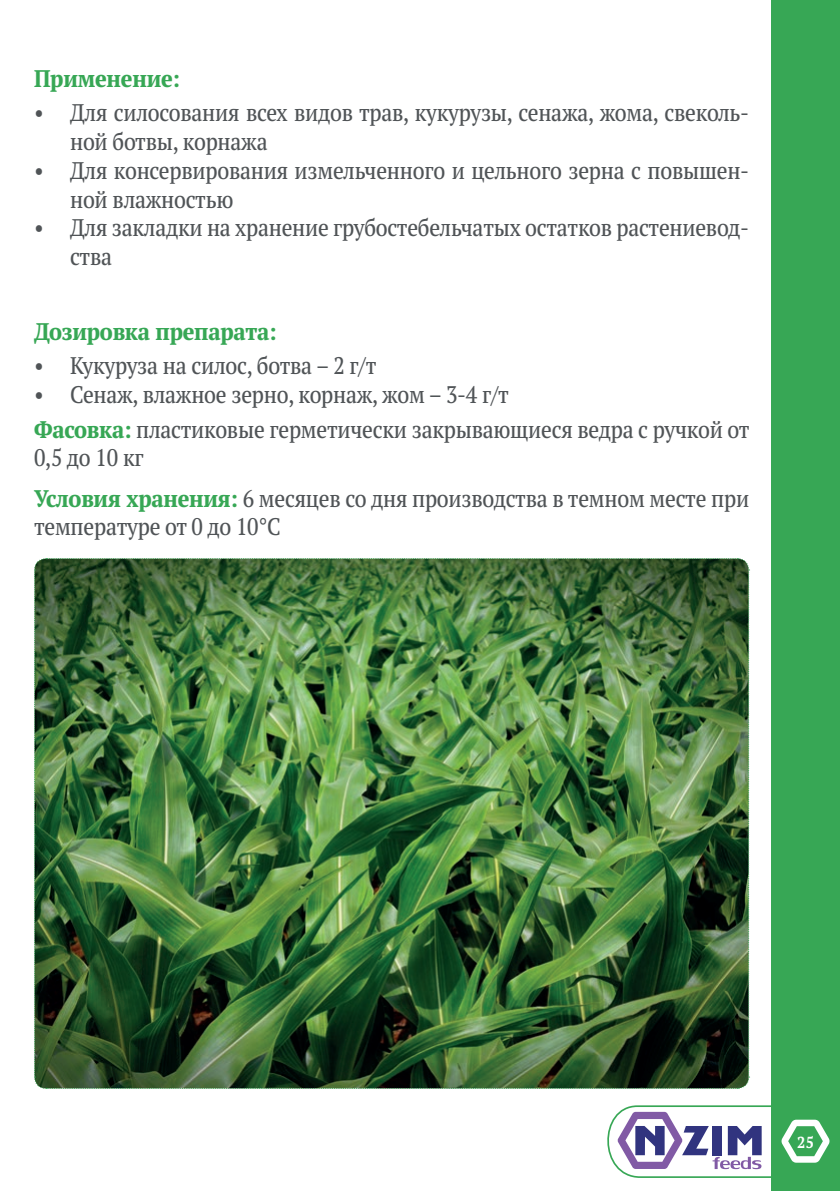
<style>
.page{position:relative;width:840px;height:1191px;background:#fff}
.page>*{position:absolute;margin:0;border:0;box-sizing:border-box;transform-origin:0 0}
.t1{font:condensed 24px/28.8px "PT Serif Pro";letter-spacing:-.01em;color:#505457}
.t2{font:700 condensed 24px "PT Serif Pro";letter-spacing:-.01em;color:#37a755}
.t3{font:700 condensed 16px "PT Serif Pro";color:#fff}
.s1{font-weight:700;color:#37a755}
</style>
<div class="page">
<div style="left:771px;top:0;width:68px;height:1191px;background:#37a755"></div>
<svg style="left:607px;top:1105px;width:223px;height:73px"></svg>
<img style="left:34px;top:558px;width:715px;height:531px">
<p class="t2" style="left:34px;top:62px;width:147px">Применение:</p>
<p class="t1" style="left:70px;top:98px;width:680px;text-indent:-36px">• Для силосования всех видов трав, кукурузы, сенажа, жома, свеколь&shy;ной ботвы, корнажа</p>
<p class="t1" style="left:70px;top:155px;width:680px;text-indent:-36px">• Для консервирования измельченного и цельного зерна с повышен&shy;ной влажностью</p>
<p class="t1" style="left:70px;top:213px;width:680px;text-indent:-36px">• Для закладки на хранение грубостебельчатых остатков растениевод&shy;ства</p>
<p class="t2" style="left:34px;top:315px;width:244px">Дозировка препарата:</p>
<p class="t1" style="left:34px;top:351px;width:343px">• Кукуруза на силос, ботва – 2 г/т</p>
<p class="t1" style="left:34px;top:377px;width:716px;line-height:34.4px">• Сенаж, влажное зерно, корнаж, жом – 3-4 г/т<br><span class="s1">Фасовка:</span> пластиковые герметически закрывающиеся ведра с ручкой от</p>
<p class="t1" style="left:34px;top:437px;width:716px;line-height:40.2px">0,5 до 10 кг<br><span class="s1">Условия хранения:</span> 6 месяцев со дня производства в темном месте при</p>
<p class="t1" style="left:34px;top:512px;width:248px">температуре от 0 до 10°С</p>
<p class="t3" style="left:796px;top:1131px;width:18px">25</p>
</div>
